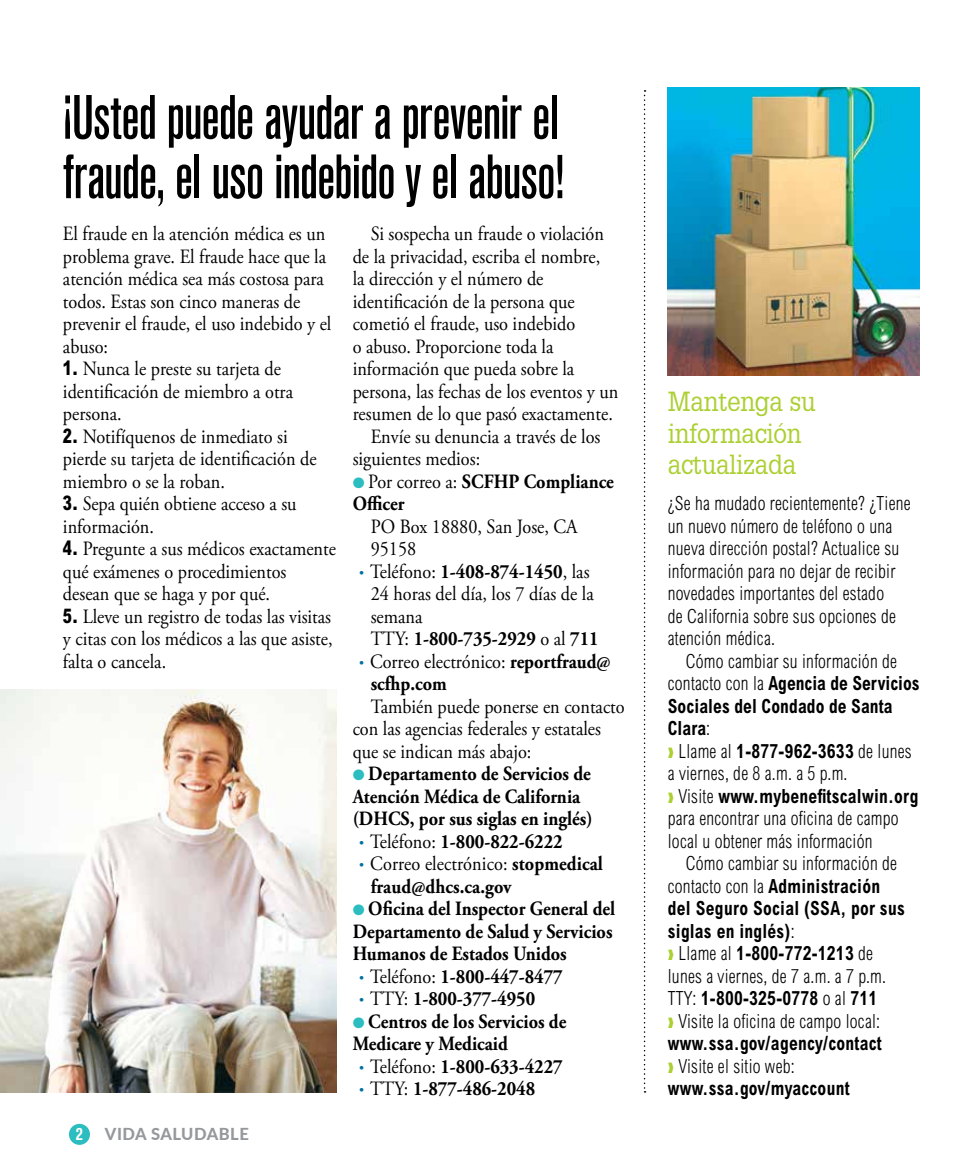
<style>
.page{position:relative;width:972px;height:1175px;background:#fff}
.page>*{position:absolute;margin:0;border:0;box-sizing:border-box;transform-origin:0 0}
.t1{font:500 condensed 61.95px/59.4px "Akzidenz Grotesk BE";letter-spacing:-.02em;color:#000;scale:.95 1}
.t2{font:27px/31.5px "Glypha LT Std";letter-spacing:-.01em;color:#accf32;scale:.9 1}
.t3{font:20.25px/22.5px "Adobe Garamond Pro";color:#000;scale:.9 1}
.t4{font:700 20.25px/22.5px "Adobe Garamond Pro";color:#000;scale:.9 1}
.t5{font:300 condensed 19.5px/22.5px "Arial MT Std";letter-spacing:.015em;color:#000;scale:.9 1}
.t6{font:700 condensed 19.5px/22.5px "Arial MT Std";letter-spacing:.015em;color:#000;scale:.9 1}
.t7{font:800 16.5px "Lato";letter-spacing:.03em;color:#95989c}
.s1{font-family:"Arial MT Std";font-weight:800;font-stretch:condensed}
.s2{font-family:"Akzidenz Grotesk BE";font-weight:700;font-stretch:condensed;font-size:18px;color:#fff}
.s3{color:#2bbdbf}
.s4{font-weight:400;font-size:15px;color:#2bbdbf}
.s5{font-weight:400}
.s6{font-family:"Arial MT Std";font-weight:300;font-stretch:condensed;font-size:15px;color:#0072a1}
.s7{font-size:15px;color:#0072a1}
.s8{font-weight:700}
.s9{font-weight:400;font-size:15px;color:#0072a1}
.s10{font-size:15px;color:#2bbdbf}
.s11{color:#accf32}
.s12{font-size:15px;color:#accf32}
.s13{font-weight:300}
.s14{font-weight:300;font-size:15px;color:#accf32}
</style>
<div class="page">
<div style="left:69px;top:1123px;width:21px;height:21px;background:#2bbdbf;border-radius:50%"></div>
<svg style="left:644px;top:90px;width:2px;height:1002px"></svg>
<img style="left:668px;top:88px;width:252px;height:288px">
<img style="left:0;top:689px;width:337px;height:403px">
<h1 class="t1" style="left:63px;top:87px;width:529px">¡Usted puede ayudar a prevenir el fraude, el uso indebido y el abuso!</h1>
<p class="t3" style="left:63px;top:223px;width:300px">El fraude en la atención médica es un problema grave. El fraude hace que la atención médica sea más costosa para todos. Estas son cinco maneras de prevenir el fraude, el uso indebido y el abuso:</p>
<p class="t3" style="left:63px;top:358px;width:257px"><span class="s1">1.</span> Nunca le preste su tarjeta de identificación de miembro a otra persona.</p>
<p class="t3" style="left:63px;top:426px;width:284px"><span class="s1">2.</span> Notifíquenos de inmediato si pierde su tarjeta de identificación de miembro o se la roban.</p>
<p class="t3" style="left:63px;top:493px;width:261px"><span class="s1">3.</span> Sepa quién obtiene acceso a su información.</p>
<p class="t3" style="left:63px;top:538px;width:305px"><span class="s1">4.</span> Pregunte a sus médicos exactamente qué exámenes o procedimientos desean que se haga y por qué.</p>
<p class="t3" style="left:63px;top:606px;width:301px;text-align:justify"><span class="s1">5.</span> Lleve un registro de todas las visitas y citas con los médicos a las que asiste, falta o cancela.</p>
<p class="t7" style="left:76px;top:1122px;width:174px"><span class="s2">2</span> VIDA SALUDABLE</p>
<p class="t3" style="left:371px;top:223px;width:261px">Si sospecha un fraude o violación</p>
<p class="t3" style="left:353px;top:246px;width:277px">de la privacidad, escriba el nombre,</p>
<p class="t3" style="left:353px;top:268px;width:214px">la dirección y el número de</p>
<p class="t3" style="left:353px;top:291px;width:248px">identificación de la persona que</p>
<p class="t3" style="left:353px;top:313px;width:249px">cometió el fraude, uso indebido</p>
<p class="t3" style="left:353px;top:336px;width:225px">o abuso. Proporcione toda la</p>
<p class="t3" style="left:353px;top:358px;width:248px">información que pueda sobre la</p>
<p class="t3" style="left:353px;top:381px;width:297px">persona, las fechas de los eventos y un</p>
<p class="t3" style="left:353px;top:403px;width:291px">resumen de lo que pasó exactamente.</p>
<p class="t3" style="left:371px;top:426px;width:257px">Envíe su denuncia a través de los</p>
<p class="t3" style="left:353px;top:448px;width:143px">siguientes medios:</p>
<p class="t4" style="left:353px;top:470px;width:292px"><span class="s3">●</span><span class="s4">●</span> <span class="s5">Por correo a:</span> SCFHP Compliance<br>Officer</p>
<p class="t3" style="left:371px;top:516px;width:231px">PO Box 18880, San Jose, CA<br>95158</p>
<p class="t3" style="left:371px;top:561px;width:255px;text-indent:-13px"><span class="s6">•</span><span class="s7">•</span> Teléfono: <span class="s8">1-408-874-1450</span>, las<br>24 horas del día, los 7 días de la semana<br>TTY: <span class="s8">1-800-735-2929</span> o al <span class="s8">711</span></p>
<p class="t4" style="left:371px;top:650px;width:268px;text-indent:-14px"><span class="s6">•</span><span class="s9">•</span> <span class="s5">Correo electrónico:</span> reportfraud@ scfhp.com</p>
<p class="t3" style="left:353px;top:696px;width:304px;text-indent:18px">También puede ponerse en contacto con las agencias federales y estatales que se indican más abajo:</p>
<p class="t4" style="left:353px;top:763px;width:268px"><span class="s3">●</span><span class="s10">●</span> Departamento de Servicios de<br>Atención Médica de California (DHCS, por sus siglas en inglés)</p>
<p class="t4" style="left:357px;top:830px;width:230px"><span class="s6">•</span><span class="s9">•</span> <span class="s5">Teléfono:</span> 1-800-822-6222</p>
<p class="t4" style="left:371px;top:853px;width:260px;text-indent:-14px"><span class="s6">•</span><span class="s9">•</span> <span class="s5">Correo electrónico:</span> stopmedical fraud@dhcs.ca.gov</p>
<p class="t4" style="left:353px;top:898px;width:293px"><span class="s3">●</span><span class="s10">●</span> Oficina del Inspector General del<br>Departamento de Salud y Servicios<br>Humanos de Estados Unidos</p>
<p class="t4" style="left:357px;top:965px;width:230px"><span class="s6">•</span><span class="s9">•</span> <span class="s5">Teléfono:</span> 1-800-447-8477</p>
<p class="t4" style="left:357px;top:988px;width:199px"><span class="s6">•</span><span class="s9">•</span> <span class="s5">TTY:</span> 1-800-377-4950</p>
<p class="t4" style="left:353px;top:1010px;width:239px"><span class="s3">●</span><span class="s10">●</span> Centros de los Servicios de<br>Medicare y Medicaid</p>
<p class="t4" style="left:357px;top:1055px;width:230px"><span class="s6">•</span><span class="s9">•</span> <span class="s5">Teléfono:</span> 1-800-633-4227</p>
<p class="t4" style="left:357px;top:1078px;width:199px"><span class="s6">•</span><span class="s9">•</span> <span class="s5">TTY:</span> 1-877-486-2048</p>
<h2 class="t2" style="left:668px;top:385px;width:166px">Mantenga su información actualizada</h2>
<p class="t5" style="left:668px;top:492px;width:271px">¿Se ha mudado recientemente? ¿Tiene un nuevo número de teléfono o una nueva dirección postal? Actualice su información para no dejar de recibir novedades importantes del estado<br>de California sobre sus opciones de atención médica.</p>
<p class="t5" style="left:668px;top:649px;width:281px;text-indent:18px">Cómo cambiar su información de contacto con la <span class="s8">Agencia de Servicios<br>Sociales del Condado de Santa<br>Clara</span>:<br><span class="s11">❱</span><span class="s12">❱</span> Llame al <span class="s8">1-877-962-3633</span> de lunes a viernes, de 8 a.m. a 5 p.m.<br><span class="s11">❱</span><span class="s12">❱</span> Visite <span class="s8">www.mybenefitscalwin.org </span>para encontrar una oficina de campo local u obtener más información</p>
<p class="t6" style="left:668px;top:852px;width:265px;text-indent:18px"><span class="s13">Cómo cambiar su información de contacto con la</span> Administración del Seguro Social (SSA, por sus siglas en inglés)<span class="s13">:<br></span><span class="s11">❱</span><span class="s14">❱</span> <span class="s13">Llame al</span> 1-800-772-1213 <span class="s13">de lunes a viernes, de 7 a.m. a 7 p.m.<br>TTY:</span> 1-800-325-0778 <span class="s13">o al</span> 711<br><span class="s11">❱</span><span class="s14">❱</span> <span class="s13">Visite la oficina de campo local: </span>www.ssa.gov/agency/contact<br><span class="s11">❱</span><span class="s14">❱</span> <span class="s13">Visite el sitio web: </span>www.ssa.gov/myaccount</p>
</div>
